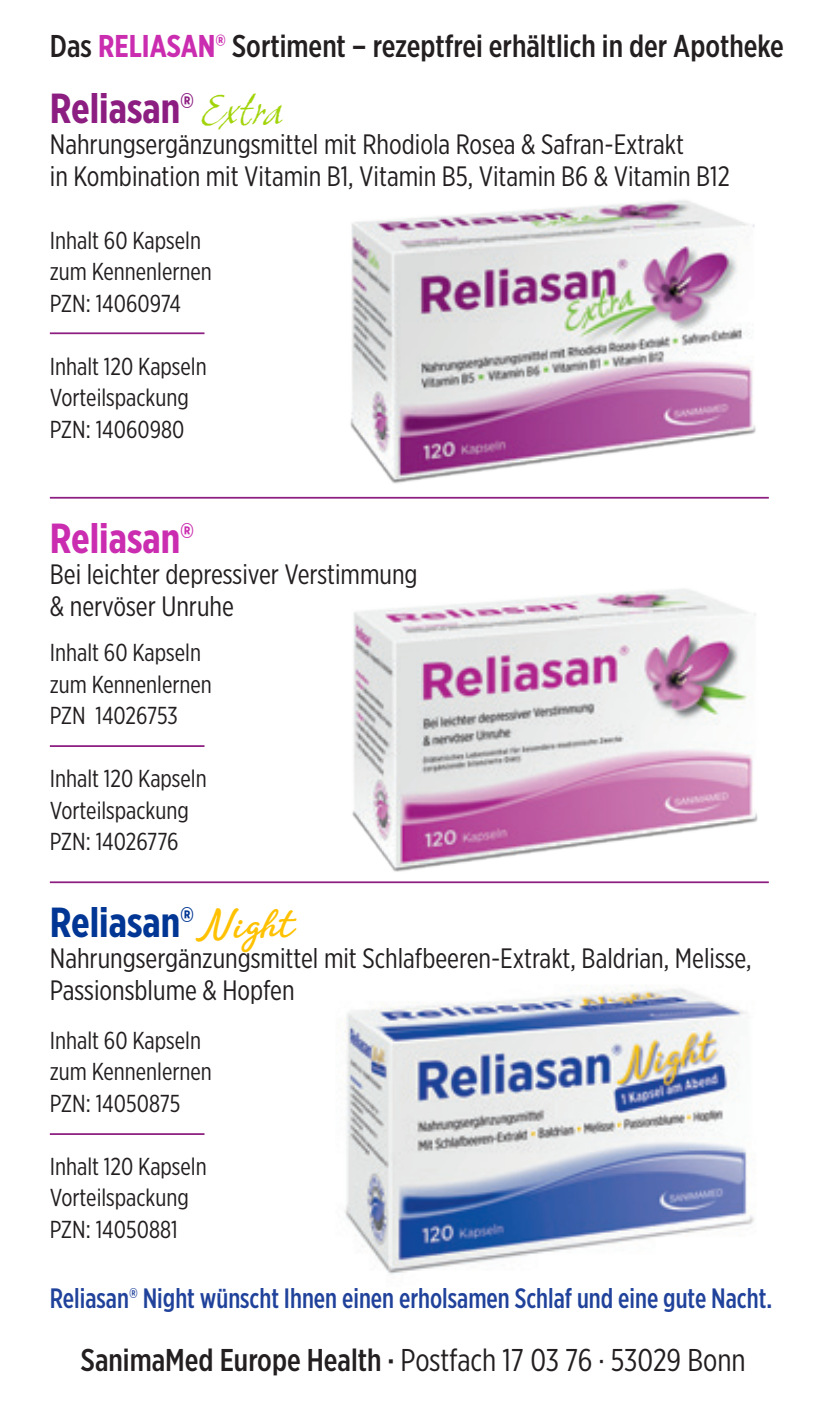
<style>
.page{position:relative;width:814px;height:1419px;background:#fff}
.page>*{position:absolute;margin:0;border:0;box-sizing:border-box;transform-origin:0 0}
.t1{font:700 42px "Gotham X Narrow";color:#8c1d81}
.t2{font:700 42px "Gotham X Narrow";color:#013694}
.t3{font:700 42px "Gotham X Narrow";color:#ca2daf}
.t4{font:500 31.5px "Gotham X Narrow";color:#231f20}
.t5{font:31.5px "Gotham X Narrow";color:#231f20}
.t6{font:28px/31.5px "Gotham X Narrow";color:#231f20}
.t7{font:500 28px "Gotham X Narrow";color:#20429b;scale:.93 1}
.t8{font:24.5px/31.5px "Gotham X Narrow";color:#231f20}
.s1{font-weight:700;color:#ca2daf}
.s2{font-family:"ITC Grimshaw Hand Com";font-weight:400;color:#a2d40a}
.s3{font-family:"Amberly";color:#ffc100}
.s4{font-weight:500}
</style>
<div class="page">
<img style="left:344px;top:985px;width:411px;height:290px">
<img style="left:352px;top:589px;width:406px;height:283px">
<img style="left:350px;top:200px;width:406px;height:284px">
<hr style="left:50px;top:497px;width:718px;height:2px;background:#8c1d81">
<hr style="left:50px;top:881px;width:718px;height:2px;background:#8c1d81">
<hr style="left:50px;top:332px;width:154px;height:2px;background:#8c1d81">
<hr style="left:50px;top:745px;width:154px;height:2px;background:#8c1d81">
<hr style="left:50px;top:1133px;width:154px;height:2px;background:#8c1d81">
<p class="t4" style="left:50px;top:27px;width:735px">Das <span class="s1">RELIASAN®</span> Sortiment – rezeptfrei erhältlich in der Apotheke</p>
<h1 class="t1" style="left:50px;top:82px;width:236px">Reliasan® <span class="s2">Extra</span></h1>
<p class="t6" style="left:50px;top:128px;width:681px">Nahrungsergänzungsmittel mit Rhodiola Rosea &amp; Safran-Extrakt<br>in Kombination mit Vitamin B1, Vitamin B5, Vitamin B6 &amp; Vitamin B12</p>
<p class="t8" style="left:50px;top:224px;width:163px">Inhalt 60 Kapseln zum Kennenlernen<br>PZN: 14060974</p>
<p class="t8" style="left:50px;top:350px;width:158px">Inhalt 120 Kapseln<br>Vorteilspackung<br>PZN: 14060980</p>
<h1 class="t3" style="left:50px;top:512px;width:146px">Reliasan®</h1>
<p class="t6" style="left:50px;top:558px;width:369px">Bei leichter depressiver Verstimmung &amp; nervöser Unruhe</p>
<p class="t8" style="left:50px;top:636px;width:163px">Inhalt 60 Kapseln zum Kennenlernen<br>PZN 14026753</p>
<p class="t8" style="left:50px;top:762px;width:158px">Inhalt 120 Kapseln<br>Vorteilspackung<br>PZN: 14026776</p>
<h1 class="t2" style="left:50px;top:896px;width:247px">Reliasan® <span class="s3">Night</span></h1>
<p class="t6" style="left:50px;top:942px;width:703px">Nahrungsergänzungsmittel mit Schlafbeeren-Extrakt, Baldrian, Melisse,<br>Passionsblume &amp; Hopfen</p>
<p class="t8" style="left:50px;top:1024px;width:163px">Inhalt 60 Kapseln zum Kennenlernen<br>PZN: 14050875</p>
<p class="t8" style="left:50px;top:1150px;width:158px">Inhalt 120 Kapseln<br>Vorteilspackung<br>PZN: 14050881</p>
<p class="t7" style="left:50px;top:1281px;width:778px">Reliasan® Night wünscht Ihnen einen erholsamen Schlaf und eine gute Nacht.</p>
<p class="t5" style="left:81px;top:1341px;width:666px"><span class="s4">SanimaMed Europe Health ·</span> Postfach 17 03 76 · 53029 Bonn</p>
</div>
